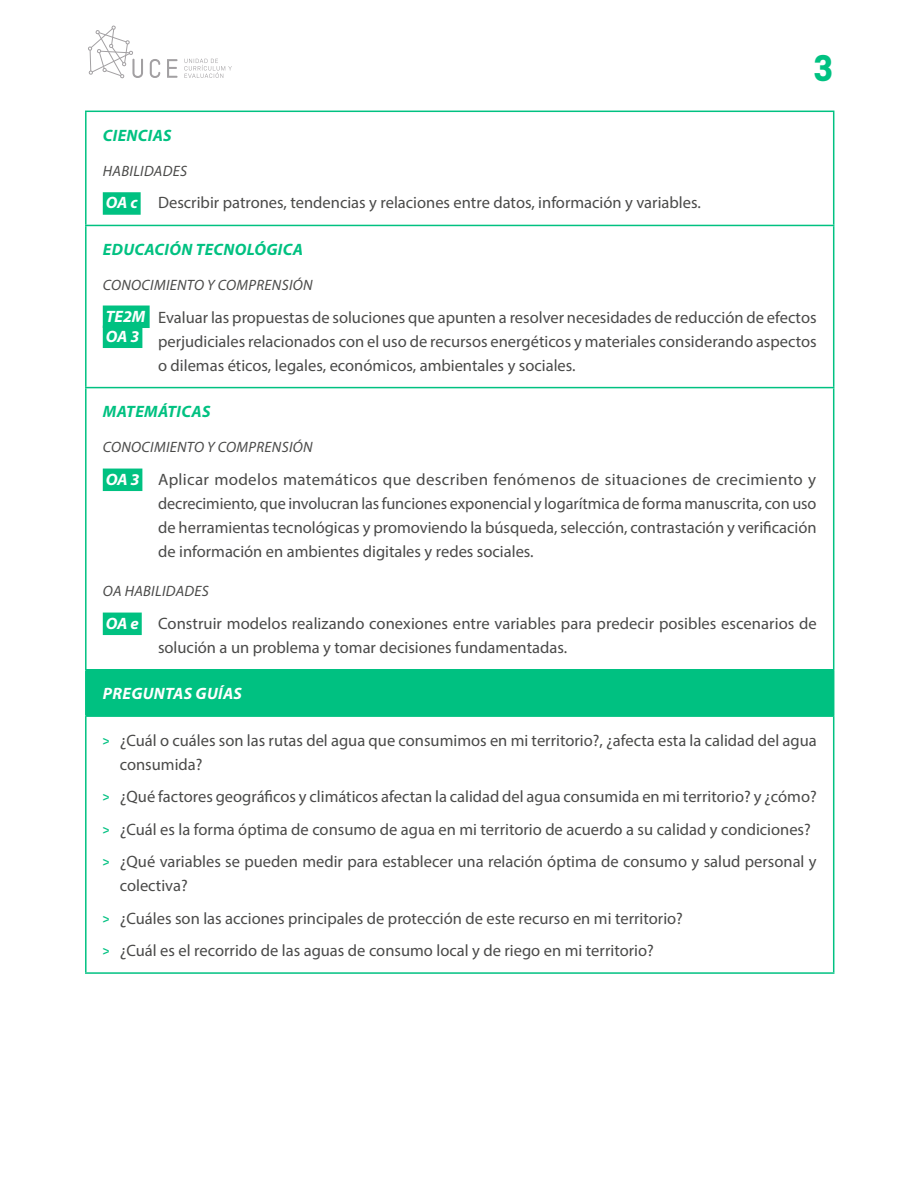
<style>
.page{position:relative;width:918px;height:1188px;background:#fff}
.page>*{position:absolute;margin:0;border:0;box-sizing:border-box;transform-origin:0 0}
.t1{font:700 34.5px "Sailec";color:#00c181}
.t2{font:16.5px/24px "Myriad Pro";color:#4a4a49}
.t3{font:italic 700 16.5px "Myriad Pro";letter-spacing:.02em;color:#00c181}
.t4{font:italic 700 16.5px/20px "Myriad Pro";letter-spacing:.02em;color:#fff}
.t5{font:italic 15px "Myriad Pro";letter-spacing:.02em;color:#4a4a49}
.s1{font-weight:700;font-style:italic;color:#fff}
.s2{font-family:"gob CL";color:#00c181}
</style>
<div class="page">
<svg style="left:150px;top:59px;width:10px;height:19px"></svg>
<svg style="left:167px;top:59px;width:11px;height:19px"></svg>
<svg style="left:184px;top:59px;width:48px;height:19px"></svg>
<svg style="left:88px;top:26px;width:55px;height:52px"></svg>
<div style="left:86px;top:670px;width:748px;height:46px;background:#00c181"></div>
<hr style="left:833px;top:112px;width:1px;height:113px;background:#00c181">
<hr style="left:833px;top:226px;width:1px;height:161px;background:#00c181">
<hr style="left:833px;top:388px;width:1px;height:281px;background:#00c181">
<hr style="left:85px;top:671px;width:2px;height:44px;background:#00c181">
<hr style="left:85px;top:717px;width:2px;height:255px;background:#00c181">
<hr style="left:85px;top:715px;width:749px;height:2px;background:#00c181">
<hr style="left:85px;top:972px;width:749px;height:2px;background:#00c181">
<hr style="left:833px;top:717px;width:1px;height:255px;background:#00c181">
<hr style="left:85px;top:111px;width:749px;height:1px;background:#00c181">
<hr style="left:85px;top:112px;width:2px;height:113px;background:#00c181">
<hr style="left:85px;top:225px;width:749px;height:1px;background:#00c181">
<hr style="left:85px;top:226px;width:2px;height:161px;background:#00c181">
<hr style="left:85px;top:387px;width:749px;height:1px;background:#00c181">
<hr style="left:85px;top:388px;width:2px;height:281px;background:#00c181">
<hr style="left:85px;top:669px;width:749px;height:2px;background:#00c181">
<div style="left:103px;top:192px;width:38px;height:23px;background:#00c181"></div>
<div style="left:103px;top:306px;width:47px;height:22px;background:#00c181"></div>
<div style="left:103px;top:326px;width:39px;height:22px;background:#00c181"></div>
<div style="left:103px;top:469px;width:39px;height:22px;background:#00c181"></div>
<div style="left:103px;top:613px;width:39px;height:22px;background:#00c181"></div>
<h1 class="t1" style="left:813px;top:44px;width:21px">3</h1>
<p class="t3" style="left:103px;top:124px;width:70px">CIENCIAS</p>
<p class="t5" style="left:103px;top:162px;width:86px">HABILIDADES</p>
<p class="t2" style="left:106px;top:191px;width:597px"><span class="s1">OA c</span> Describir patrones, tendencias y relaciones entre datos, información y variables.</p>
<p class="t3" style="left:103px;top:239px;width:202px">EDUCACIÓN TECNOLÓGICA</p>
<p class="t5" style="left:103px;top:276px;width:211px">CONOCIMIENTO Y COMPRENSIÓN</p>
<p class="t4" style="left:106px;top:306px;width:41px">TE2M<br>OA 3</p>
<p class="t2" style="left:158px;top:305px;width:660px;text-align:justify">Evaluar las propuestas de soluciones que apunten a resolver necesidades de reducción de efectos perjudiciales relacionados con el uso de recursos energéticos y materiales considerando aspectos o dilemas éticos, legales, económicos, ambientales y sociales.</p>
<p class="t3" style="left:103px;top:401px;width:109px">MATEMÁTICAS</p>
<p class="t5" style="left:103px;top:438px;width:211px">CONOCIMIENTO Y COMPRENSIÓN</p>
<p class="t2" style="left:158px;top:467px;width:660px;text-align:justify;text-indent:-52px"><span class="s1">OA 3</span> Aplicar modelos matemáticos que describen fenómenos de situaciones de crecimiento y decrecimiento, que involucran las funciones exponencial y logarítmica de forma manuscrita, con uso de herramientas tecnológicas y promoviendo la búsqueda, selección, contrastación y verificación de información en ambientes digitales y redes sociales.</p>
<p class="t5" style="left:103px;top:582px;width:107px">OA HABILIDADES</p>
<p class="t2" style="left:158px;top:611px;width:660px;text-indent:-52px"><span class="s1">OA e</span> Construir modelos realizando conexiones entre variables para predecir posibles escenarios de solución a un problema y tomar decisiones fundamentadas.</p>
<p class="t4" style="left:103px;top:683px;width:141px">PREGUNTAS GUÍAS</p>
<p class="t2" style="left:120px;top:728px;width:698px;text-indent:-17px"><span class="s2">&gt;</span> ¿Cuál o cuáles son las rutas del agua que consumimos en mi territorio?, ¿afecta esta la calidad del agua consumida?</p>
<p class="t2" style="left:103px;top:780px;width:716px;line-height:32.5px"><span class="s2">&gt;</span> ¿Qué factores geográficos y climáticos afectan la calidad del agua consumida en mi territorio? y ¿cómo? <span class="s2">&gt;</span> ¿Cuál es la forma óptima de consumo de agua en mi territorio de acuerdo a su calidad y condiciones? <span class="s2">&gt;</span> ¿Qué variables se pueden medir para establecer una relación óptima de consumo y salud personal y</p>
<p class="t2" style="left:103px;top:869px;width:582px;line-height:32.5px;text-indent:17px">colectiva?<br><span class="s2">&gt;</span> ¿Cuáles son las acciones principales de protección de este recurso en mi territorio? <span class="s2">&gt;</span> ¿Cuál es el recorrido de las aguas de consumo local y de riego en mi territorio?</p>
</div>
